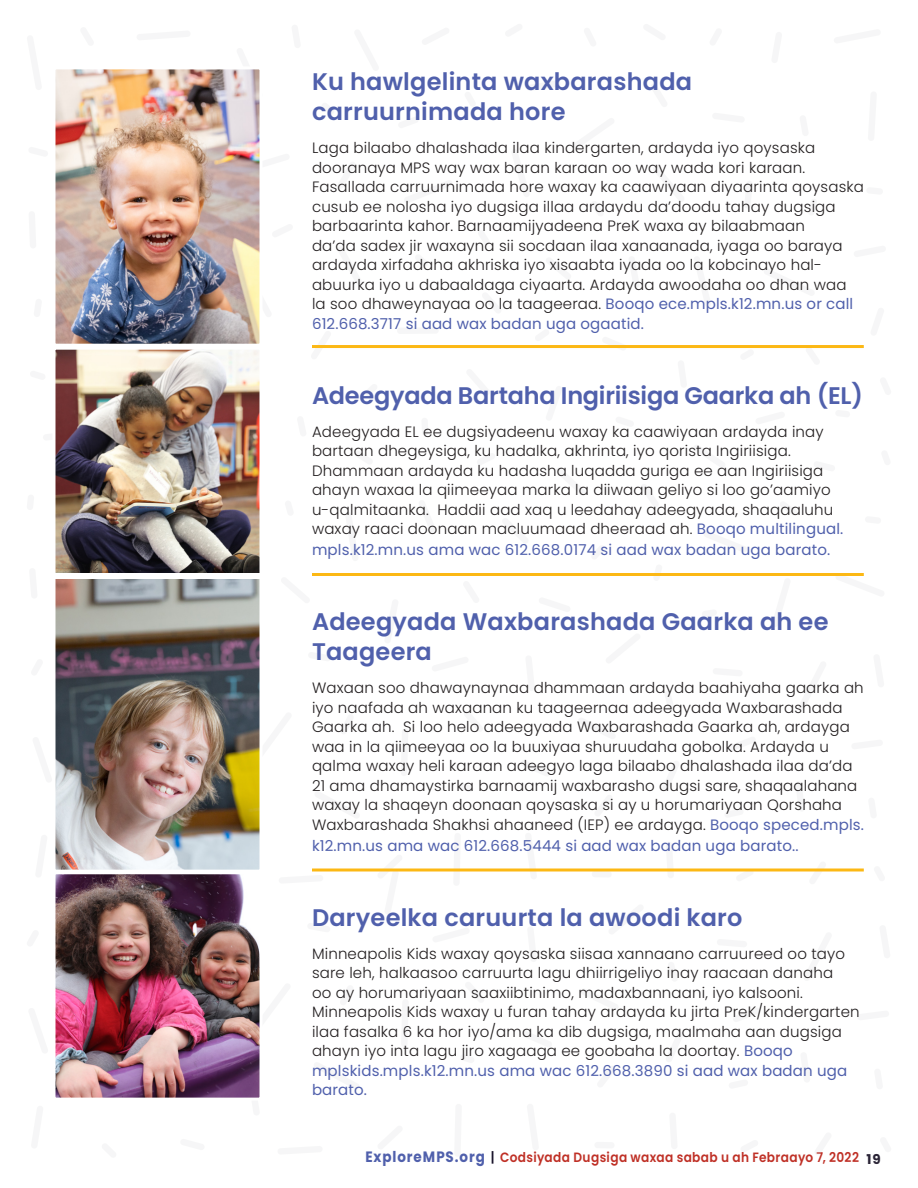
<style>
.page{position:relative;width:918px;height:1188px;background:#fff}
.page>*{position:absolute;margin:0;border:0;box-sizing:border-box;transform-origin:0 0}
.t1{font:600 24px/30px "Poppins";letter-spacing:.01em;color:#5060ac}
.t2{font:600 24px "Poppins";letter-spacing:-.01em;color:#5060ac}
.t3{font:300 15px/19.5px "Poppins";letter-spacing:.01em;color:#231f20}
.t4{font:15px "Poppins";letter-spacing:.01em;color:#5060ac}
.t5{font:600 13.5px "Poppins";letter-spacing:.03em;color:#bf3026;scale:.9 1}
.s1{font-weight:400;color:#5060ac}
.s2{font-weight:700;font-size:15px;color:#5060ac}
.s3{color:#181229}
.s4{font-weight:700;color:#2b2537}
</style>
<div class="page">
<div style="left:594px;top:1142px;width:21px;height:6px;background:#f6f6f7;border-radius:3px"></div>
<div style="left:397px;top:327px;width:42px;height:7px;background:#f6f6f7;border-radius:3px"></div>
<div style="left:592px;top:871px;width:20px;height:7px;background:#f6f6f7;border-radius:3px"></div>
<hr style="left:312px;top:345px;width:552px;height:3px;background:#fcb814">
<hr style="left:312px;top:573px;width:552px;height:3px;background:#fcb814">
<svg style="left:312px;top:868px;width:552px;height:4px"></svg>
<img style="left:56px;top:70px;width:202px;height:273px">
<div style="left:52px;top:66px;width:210px;height:281px;border:3px solid #fff"></div>
<img style="left:56px;top:351px;width:202px;height:221px">
<div style="left:52px;top:347px;width:210px;height:229px;border:3px solid #fff"></div>
<img style="left:56px;top:580px;width:202px;height:289px">
<div style="left:52px;top:576px;width:210px;height:297px;border:3px solid #fff"></div>
<img style="left:56px;top:875px;width:202px;height:222px">
<div style="left:52px;top:871px;width:210px;height:230px;border:3px solid #fff"></div>
<p class="t1" style="left:312px;top:67px;width:382px">Ku hawlgelinta waxbarashada carruurnimada hore</p>
<p class="t3" style="left:312px;top:138px;width:553px">Laga bilaabo dhalashada ilaa kindergarten, ardayda iyo qoysaska dooranaya MPS way wax baran karaan oo way wada kori karaan.<br>Fasallada carruurnimada hore waxay ka caawiyaan diyaarinta qoysaska cusub ee nolosha iyo dugsiga illaa ardaydu da’doodu tahay dugsiga barbaarinta kahor. Barnaamijyadeena PreK waxa ay bilaabmaan<br>da’da sadex jir waxayna sii socdaan ilaa xanaanada, iyaga oo baraya ardayda xirfadaha akhriska iyo xisaabta iyada oo la kobcinayo hal&shy;abuurka iyo u dabaaldaga ciyaarta. Ardayda awoodaha oo dhan waa la soo dhaweynayaa oo la taageeraa. <span class="s1">Booqo ece.mpls.k12.mn.us or call 612.668.3717 si aad wax badan uga ogaatid.</span></p>
<p class="t2" style="left:312px;top:381px;width:553px">Adeegyada Bartaha Ingiriisiga Gaarka ah (EL)</p>
<p class="t3" style="left:312px;top:422px;width:533px">Adeegyada EL ee dugsiyadeenu waxay ka caawiyaan ardayda inay bartaan dhegeysiga, ku hadalka, akhrinta, iyo qorista Ingiriisiga.<br>Dhammaan ardayda ku hadasha luqadda guriga ee aan Ingiriisiga ahayn waxaa la qiimeeyaa marka la diiwaan geliyo si loo go’aamiyo u-qalmitaanka. Haddii aad xaq u leedahay adeegyada, shaqaaluhu waxay raaci doonaan macluumaad dheeraad ah. <span class="s1">Booqo multilingual.</span></p>
<p class="t4" style="left:312px;top:541px;width:520px">mpls.k12.mn.us ama wac 612.668.0174 si aad wax badan uga barato.</p>
<p class="t1" style="left:312px;top:607px;width:518px">Adeegyada Waxbarashada Gaarka ah ee<br>Taageera</p>
<p class="t3" style="left:312px;top:678px;width:554px">Waxaan soo dhawaynaynaa dhammaan ardayda baahiyaha gaarka ah iyo naafada ah waxaanan ku taageernaa adeegyada Waxbarashada Gaarka ah. Si loo helo adeegyada Waxbarashada Gaarka ah, ardayga waa in la qiimeeyaa oo la buuxiyaa shuruudaha gobolka. Ardayda u qalma waxay heli karaan adeegyo laga bilaabo dhalashada ilaa da’da 21 ama dhamaystirka barnaamij waxbarasho dugsi sare, shaqaalahana waxay la shaqeyn doonaan qoysaska si ay u horumariyaan Qorshaha Waxbarashada Shakhsi ahaaneed (IEP) ee ardayga. <span class="s1">Booqo speced.mpls.</span></p>
<p class="t4" style="left:312px;top:837px;width:488px">k12.mn.us ama wac 612.668.5444 si aad wax badan uga barato..</p>
<p class="t1" style="left:312px;top:902px;width:432px">Daryeelka caruurta la awoodi karo</p>
<p class="t3" style="left:312px;top:944px;width:549px">Minneapolis Kids waxay qoysaska siisaa xannaano carruureed oo tayo sare leh, halkaasoo carruurta lagu dhiirrigeliyo inay raacaan danaha<br>oo ay horumariyaan saaxiibtinimo, madaxbannaani, iyo kalsooni.<br>Minneapolis Kids waxay u furan tahay ardayda ku jirta PreK/kindergarten ilaa fasalka 6 ka hor iyo/ama ka dib dugsiga, maalmaha aan dugsiga ahayn iyo inta lagu jiro xagaaga ee goobaha la doortay. <span class="s1">Booqo mplskids.mpls.k12.mn.us ama wac 612.668.3890 si aad wax badan uga barato.</span></p>
<p class="t5" style="left:365px;top:1149px;width:574px"><span class="s2">ExploreMPS.org</span> <span class="s3">|</span> Codsiyada Dugsiga waxaa sabab u ah Febraayo 7, 2022 <span class="s4">19</span></p>
</div>
